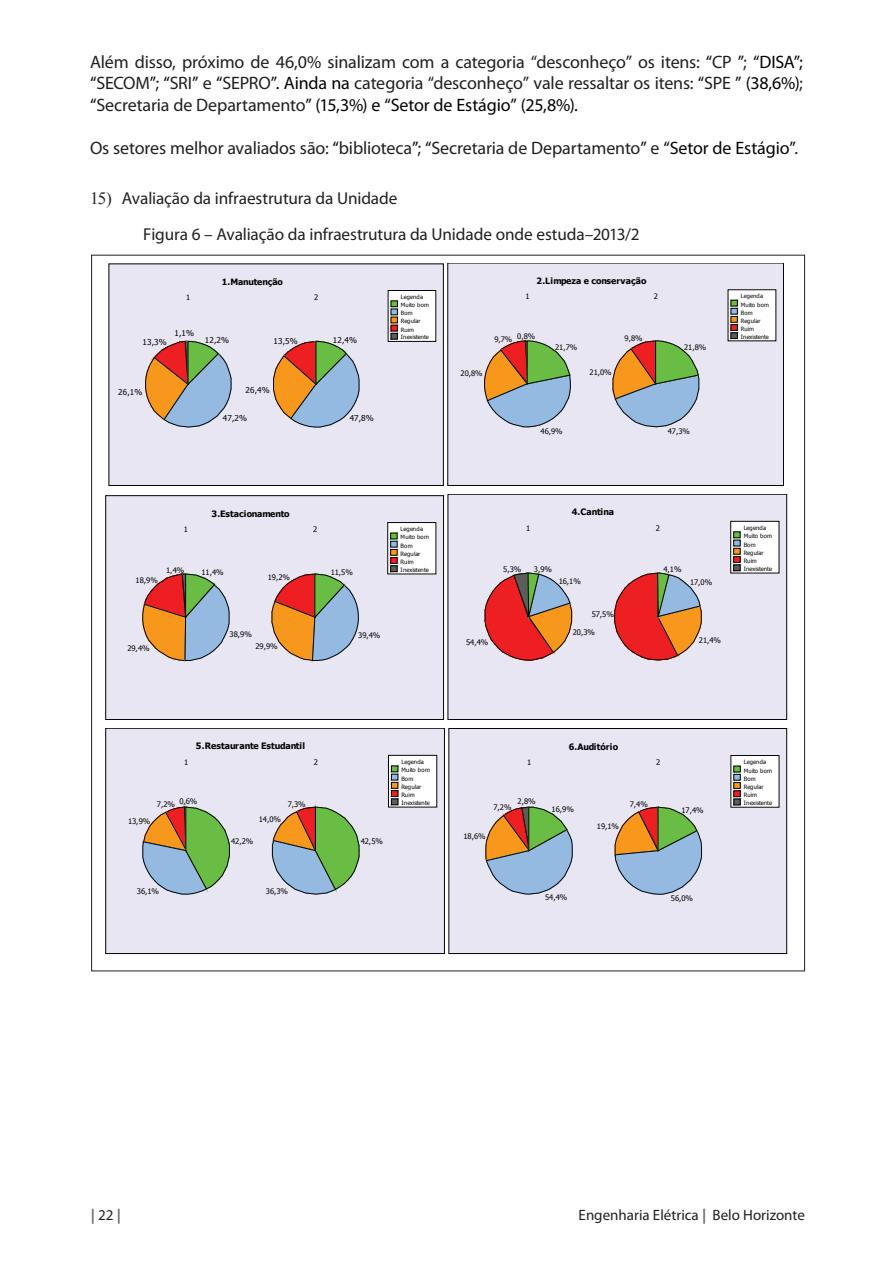
<style>
.page{position:relative;width:893px;height:1263px;background:#fff}
.page>*{position:absolute;margin:0;border:0;box-sizing:border-box;transform-origin:0 0}
.t1{font:18px/21.6px "Myriad Pro";letter-spacing:-.005em;color:#231f20;text-align:justify}
.t2{font:17.25px/35.7px "Myriad Pro";letter-spacing:-.005em;color:#231f20}
.t3{font:15px "Myriad Pro";color:#231f20}
.t4{font:700 15px "Myriad Pro";color:#6c6d70}
.t5{font:700 8.85px "Tahoma";letter-spacing:-.015em;color:#040503}
.t6{font:700 8.7px "Tahoma";color:#040503}
.t7{font:8.1px "Tahoma";letter-spacing:.025em;color:#040503}
.t8{font:7.65px "Tahoma";letter-spacing:-.01em;color:#040503}
.t9{font:7.5px "Tahoma";letter-spacing:-.01em;color:#040503}
.t10{font:5.85px/8.1px "Tahoma";letter-spacing:-.02em;color:#040503}
.t11{font:5.85px "Tahoma";letter-spacing:.02em;color:#040503}
.s1{color:#040503}
.s2{font-family:"Times New Roman"}
.s3{font-weight:400;color:#231f20}
.s4{font-weight:700;color:#6c6d70}
</style>
<div class="page">
<div style="left:111px;top:266px;width:331px;height:218px;background:#e7e6f2"></div>
<div style="left:109px;top:264px;width:335px;height:222px;border:1px solid #040503"></div>
<svg style="left:140px;top:328px;width:94px;height:127px;background:#c6bbb4"></svg>
<svg style="left:270px;top:332px;width:93px;height:112px;background:#c1b6ac"></svg>
<svg style="left:387px;top:289px;width:50px;height:53px"></svg>
<div style="left:391px;top:333px;width:7px;height:6px;border:1px solid #040503"></div>
<div style="left:450px;top:265px;width:332px;height:219px;background:#e7e6f2"></div>
<div style="left:448px;top:263px;width:336px;height:223px;border:1px solid #040503"></div>
<svg style="left:475px;top:328px;width:111px;height:107px;background:#c0beb5"></svg>
<svg style="left:592px;top:288px;width:118px;height:182px;background:#d1d0d0"></svg>
<svg style="left:727px;top:288px;width:50px;height:54px"></svg>
<div style="left:731px;top:332px;width:7px;height:7px;border:1px solid #040503"></div>
<div style="left:108px;top:498px;width:334px;height:220px;background:#e7e6f2"></div>
<div style="left:106px;top:496px;width:338px;height:224px;border:1px solid #040503"></div>
<svg style="left:108px;top:562px;width:125px;height:158px;background:#d3c7c6"></svg>
<svg style="left:252px;top:562px;width:110px;height:137px;background:#d0c0ba"></svg>
<svg style="left:387px;top:521px;width:50px;height:54px"></svg>
<div style="left:390px;top:565px;width:7px;height:7px;border:1px solid #040503"></div>
<div style="left:450px;top:496px;width:335px;height:222px;background:#e7e6f2"></div>
<div style="left:448px;top:494px;width:339px;height:226px;border:1px solid #040503"></div>
<svg style="left:483px;top:561px;width:98px;height:126px;background:#d59c98"></svg>
<svg style="left:613px;top:572px;width:102px;height:95px;background:#d58980"></svg>
<svg style="left:730px;top:520px;width:50px;height:54px"></svg>
<div style="left:733px;top:564px;width:7px;height:7px;border:1px solid #040503"></div>
<div style="left:108px;top:730px;width:335px;height:222px;background:#e7e6f2"></div>
<div style="left:106px;top:728px;width:339px;height:226px;border:1px solid #040503"></div>
<svg style="left:122px;top:798px;width:119px;height:107px;background:#bac4b2"></svg>
<svg style="left:254px;top:754px;width:184px;height:218px;background:#d7dada"></svg>
<div style="left:391px;top:798px;width:7px;height:7px;border:1px solid #040503"></div>
<div style="left:451px;top:730px;width:334px;height:222px;background:#e7e6f2"></div>
<div style="left:449px;top:728px;width:338px;height:226px;border:1px solid #040503"></div>
<svg style="left:467px;top:775px;width:114px;height:120px;background:#c3c4c2"></svg>
<svg style="left:594px;top:793px;width:116px;height:102px;background:#bec0bc"></svg>
<svg style="left:730px;top:754px;width:50px;height:54px"></svg>
<div style="left:733px;top:799px;width:8px;height:6px;border:1px solid #040503"></div>
<p class="t1" style="left:90px;top:50px;width:714px">Além disso, próximo de 46,0% sinalizam com a categoria “desconheço” os itens: <span class="s1">“</span>CP <span class="s1">”</span>; <span class="s1">“DISA”; “</span>SECOM<span class="s1">”</span>; <span class="s1">“</span>SRI<span class="s1">”</span> e <span class="s1">“</span>SEPRO<span class="s1">”. Ainda na</span> categoria “desconheço” vale ressaltar os itens: <span class="s1">“</span>SPE <span class="s1">” (38,6%)</span>; <span class="s1">“</span>Secretaria de Departamento<span class="s1">” (15,3%) e “Setor de Estágio” (25,8%).</span></p>
<p class="t1" style="left:90px;top:137px;width:710px">Os setores melhor avaliados são: <span class="s1">“</span>biblioteca<span class="s1">”</span>; <span class="s1">“</span>Secretaria de Departamento<span class="s1">”</span> e <span class="s1">“Setor de Estágio”</span>.</p>
<p class="t2" style="left:143px;top:180px;width:498px;text-indent:-53px"><span class="s2">15)</span> Avaliação da infraestrutura da Unidade<br>Figura 6 – Avaliação da infraestrutura da Unidade onde estuda–2013/2</p>
<p class="t6" style="left:222px;top:275px;width:63px">1.Manutenção</p>
<p class="t6" style="left:536px;top:275px;width:111px">2.Limpeza e conservação</p>
<p class="t9" style="left:186px;top:292px;width:6px">1</p>
<p class="t9" style="left:314px;top:292px;width:6px">2</p>
<p class="t7" style="left:143px;top:336px;width:26px">13,3%</p>
<p class="t7" style="left:175px;top:328px;width:21px">1,1%</p>
<p class="t7" style="left:205px;top:335px;width:26px">12,2%</p>
<p class="t7" style="left:273px;top:335px;width:26px">13,5%</p>
<p class="t7" style="left:333px;top:335px;width:26px">12,4%</p>
<p class="t11" style="left:401px;top:293px;width:24px">Legenda</p>
<p class="t10" style="left:401px;top:301px;width:30px">Muito bom<br>Bom<br>Regular<br>Ruim<br>Inexistente</p>
<p class="t9" style="left:525px;top:291px;width:6px">1</p>
<p class="t9" style="left:654px;top:291px;width:6px">2</p>
<p class="t9" style="left:494px;top:333px;width:42px">9,7% 0,8%</p>
<p class="t9" style="left:555px;top:342px;width:24px">21,7%</p>
<p class="t9" style="left:625px;top:334px;width:19px">9,8%</p>
<p class="t9" style="left:684px;top:342px;width:24px">21,8%</p>
<p class="t11" style="left:741px;top:292px;width:24px">Legenda</p>
<p class="t10" style="left:741px;top:300px;width:30px">Muito bom<br>Bom<br>Regular<br>Ruim<br>Inexistente</p>
<p class="t9" style="left:461px;top:368px;width:24px">20,8%</p>
<p class="t9" style="left:590px;top:367px;width:24px">21,0%</p>
<p class="t7" style="left:118px;top:387px;width:26px">26,1%</p>
<p class="t7" style="left:246px;top:384px;width:26px">26,4%</p>
<p class="t7" style="left:223px;top:412px;width:26px">47,2%</p>
<p class="t7" style="left:350px;top:413px;width:26px">47,8%</p>
<p class="t9" style="left:541px;top:426px;width:24px">46,9%</p>
<p class="t9" style="left:668px;top:426px;width:24px">47,3%</p>
<p class="t6" style="left:211px;top:507px;width:80px">3.Estacionamento</p>
<p class="t5" style="left:572px;top:506px;width:44px">4.Cantina</p>
<p class="t8" style="left:184px;top:524px;width:6px">1</p>
<p class="t8" style="left:313px;top:524px;width:6px">2</p>
<p class="t8" style="left:136px;top:575px;width:24px">18,9%</p>
<p class="t8" style="left:166px;top:565px;width:20px">1,4%</p>
<p class="t8" style="left:201px;top:567px;width:24px">11,4%</p>
<p class="t8" style="left:268px;top:572px;width:24px">19,2%</p>
<p class="t8" style="left:331px;top:567px;width:24px">11,5%</p>
<p class="t11" style="left:401px;top:525px;width:24px">Legenda</p>
<p class="t10" style="left:401px;top:533px;width:30px">Muito bom<br>Bom<br>Regular<br>Ruim<br>Inexistente</p>
<p class="t8" style="left:526px;top:523px;width:6px">1</p>
<p class="t8" style="left:656px;top:523px;width:6px">2</p>
<p class="t8" style="left:503px;top:564px;width:20px">5,3%</p>
<p class="t8" style="left:534px;top:564px;width:20px">3,9%</p>
<p class="t8" style="left:559px;top:576px;width:24px">16,1%</p>
<p class="t8" style="left:663px;top:564px;width:20px">4,1%</p>
<p class="t8" style="left:690px;top:577px;width:24px">17,0%</p>
<p class="t11" style="left:744px;top:524px;width:24px">Legenda</p>
<p class="t10" style="left:744px;top:532px;width:30px">Muito bom<br>Bom<br>Regular<br>Ruim<br>Inexistente</p>
<p class="t8" style="left:592px;top:609px;width:24px">57,5%</p>
<p class="t8" style="left:127px;top:643px;width:24px">29,4%</p>
<p class="t8" style="left:230px;top:629px;width:24px">38,9%</p>
<p class="t8" style="left:255px;top:641px;width:24px">29,9%</p>
<p class="t8" style="left:358px;top:630px;width:24px">39,4%</p>
<p class="t8" style="left:466px;top:637px;width:24px">54,4%</p>
<p class="t8" style="left:573px;top:627px;width:24px">20,3%</p>
<p class="t8" style="left:699px;top:635px;width:24px">21,4%</p>
<p class="t5" style="left:196px;top:740px;width:111px">5.Restaurante Estudantil</p>
<p class="t5" style="left:569px;top:740px;width:51px">6.Auditório</p>
<p class="t8" style="left:184px;top:757px;width:6px">1</p>
<p class="t8" style="left:314px;top:757px;width:6px">2</p>
<p class="t11" style="left:401px;top:758px;width:24px">Legenda</p>
<p class="t8" style="left:527px;top:757px;width:6px">1</p>
<p class="t8" style="left:656px;top:757px;width:6px">2</p>
<p class="t11" style="left:744px;top:758px;width:24px">Legenda</p>
<p class="t8" style="left:157px;top:798px;width:42px">7,2% 0,6%</p>
<p class="t8" style="left:288px;top:799px;width:20px">7,3%</p>
<p class="t10" style="left:401px;top:766px;width:30px">Muito bom<br>Bom<br>Regular<br>Ruim<br>Inexistente</p>
<p class="t8" style="left:518px;top:796px;width:20px">2,8%</p>
<p class="t8" style="left:493px;top:802px;width:20px">7,2%</p>
<p class="t8" style="left:552px;top:804px;width:24px">16,9%</p>
<p class="t8" style="left:630px;top:799px;width:20px">7,4%</p>
<p class="t8" style="left:681px;top:805px;width:24px">17,4%</p>
<p class="t10" style="left:744px;top:766px;width:30px">Muito bom<br>Bom<br>Regular<br>Ruim<br>Inexistente</p>
<p class="t8" style="left:128px;top:816px;width:24px">13,9%</p>
<p class="t8" style="left:259px;top:814px;width:24px">14,0%</p>
<p class="t8" style="left:597px;top:821px;width:24px">19,1%</p>
<p class="t8" style="left:231px;top:836px;width:24px">42,2%</p>
<p class="t8" style="left:361px;top:836px;width:24px">42,5%</p>
<p class="t8" style="left:463px;top:831px;width:24px">18,6%</p>
<p class="t8" style="left:137px;top:886px;width:24px">36,1%</p>
<p class="t8" style="left:266px;top:886px;width:24px">36,3%</p>
<p class="t8" style="left:545px;top:892px;width:24px">54,4%</p>
<p class="t8" style="left:671px;top:893px;width:24px">56,0%</p>
<p class="t4" style="left:91px;top:1205px;width:32px">| <span class="s3">22</span> |</p>
<p class="t3" style="left:579px;top:1205px;width:228px">Engenharia Elétrica <span class="s4">|</span> Belo Horizonte</p>
</div>
